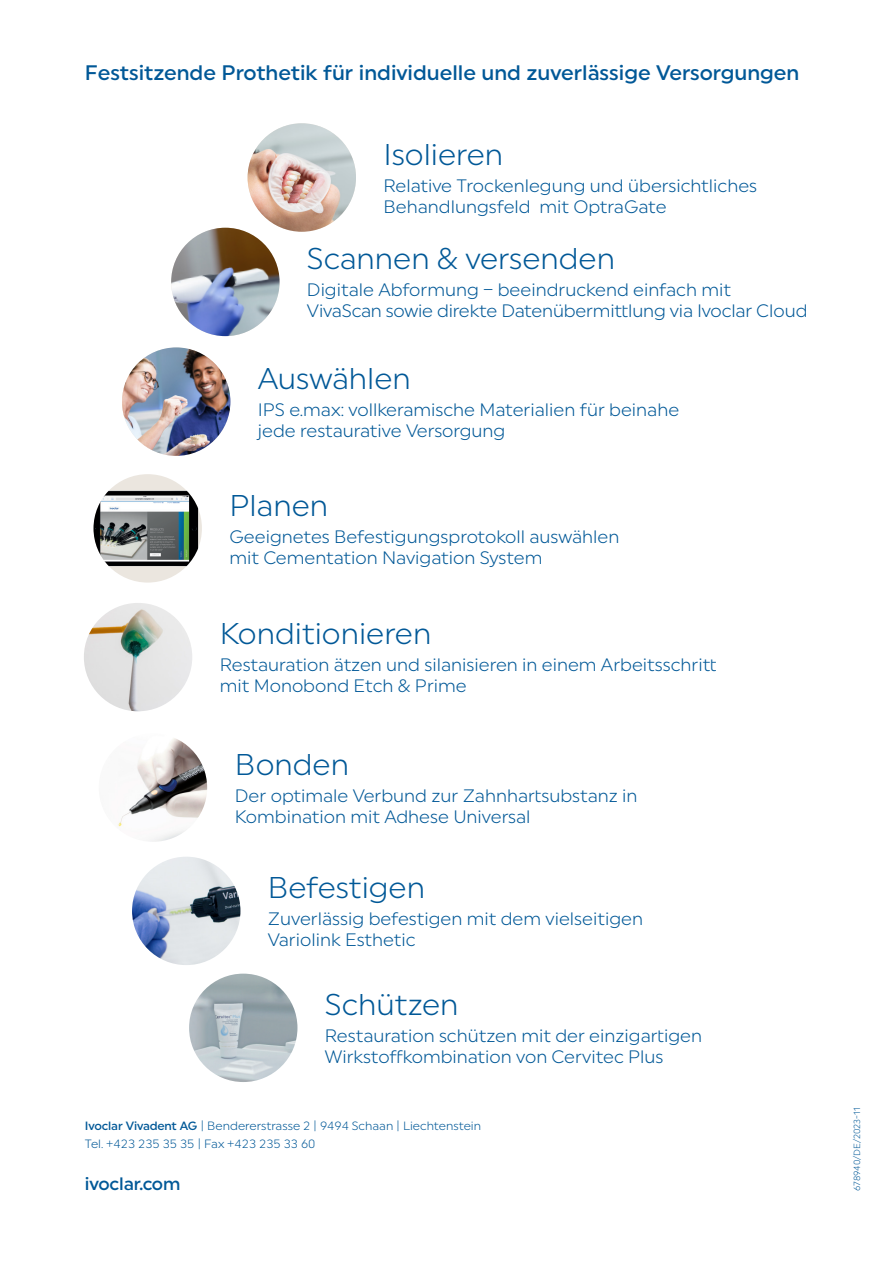
<style>
.page{position:relative;width:893px;height:1263px;background:#fff}
.page>*{position:absolute;margin:0;border:0;box-sizing:border-box;transform-origin:0 0}
.t1{font:30px "Uniform Pro Ivoclar Lgt";color:#015897}
.t2{font:500 21px "Uniform Pro Ivoclar";color:#015897}
.t3{font:18px/21px "Uniform Pro Ivoclar Lgt";color:#015897}
.t4{font:500 18px "Uniform Pro Ivoclar";letter-spacing:-.01em;color:#015897}
.t5{font:12px/18px "Uniform Pro Ivoclar Lgt";color:#015897}
.t6{font:9px "Uniform Pro Ivoclar Lgt";letter-spacing:-.005em;color:#015897}
.s1{font-family:"Uniform Pro Ivoclar";font-weight:500}
</style>
<div class="page">
<img style="left:189px;top:974px;width:108px;height:108px;border-radius:54px">
<img style="left:171px;top:228px;width:109px;height:108px;border-radius:54px">
<img style="left:248px;top:123px;width:108px;height:109px;border-radius:54px">
<div style="left:94px;top:474px;width:108px;height:109px;background:#ebe6df;border-radius:50%"></div>
<img style="left:94px;top:491px;width:104px;height:75px">
<img style="left:84px;top:603px;width:108px;height:108px">
<img style="left:132px;top:857px;width:108px;height:108px;border-radius:54px">
<img style="left:99px;top:733px;width:108px;height:109px;border-radius:54px">
<img style="left:122px;top:347px;width:108px;height:109px;border-radius:54px">
<p class="t2" style="left:85px;top:60px;width:716px">Festsitzende Prothetik für individuelle und zuverlässige Versorgungen</p>
<h1 class="t1" style="left:383px;top:137px;width:121px">Isolieren</h1>
<p class="t3" style="left:383px;top:175px;width:375px">Relative Trockenlegung und übersichtliches<br>Behandlungsfeld mit OptraGate</p>
<h1 class="t1" style="left:307px;top:241px;width:310px">Scannen &amp; versenden</h1>
<p class="t3" style="left:307px;top:279px;width:502px">Digitale Abformung – beeindruckend einfach mit<br>VivaScan sowie direkte Datenübermittlung via Ivoclar Cloud</p>
<h1 class="t1" style="left:258px;top:361px;width:155px">Auswählen</h1>
<p class="t3" style="left:258px;top:399px;width:423px">IPS e.max: vollkeramische Materialien für beinahe jede restaurative Versorgung</p>
<h1 class="t1" style="left:229px;top:488px;width:100px">Planen</h1>
<p class="t3" style="left:229px;top:526px;width:392px">Geeignetes Befestigungsprotokoll auswählen mit Cementation Navigation System</p>
<h1 class="t1" style="left:220px;top:616px;width:213px">Konditionieren</h1>
<p class="t3" style="left:220px;top:654px;width:498px">Restauration ätzen und silanisieren in einem Arbeitsschritt mit Monobond Etch &amp; Prime</p>
<h1 class="t1" style="left:235px;top:747px;width:116px">Bonden</h1>
<p class="t3" style="left:235px;top:785px;width:404px">Der optimale Verbund zur Zahnhartsubstanz in<br>Kombination mit Adhese Universal</p>
<h1 class="t1" style="left:268px;top:870px;width:159px">Befestigen</h1>
<p class="t3" style="left:268px;top:908px;width:377px">Zuverlässig befestigen mit dem vielseitigen<br>Variolink Esthetic</p>
<h1 class="t1" style="left:325px;top:987px;width:135px">Schützen</h1>
<p class="t3" style="left:325px;top:1025px;width:379px">Restauration schützen mit der einzigartigen<br>Wirkstoffkombination von Cervitec Plus</p>
<p class="t5" style="left:85px;top:1116px;width:398px"><span class="s1">Ivoclar Vivadent AG</span> | Bendererstrasse 2 | 9494 Schaan | Liechtenstein<br>Tel. +423 235 35 35 | Fax +423 235 33 60</p>
<p class="t4" style="left:85px;top:1173px;width:97px">ivoclar.com</p>
<p class="t6" style="left:852px;top:1191px;width:85px;rotate:-90deg">678940/DE/2023-11</p>
</div>
